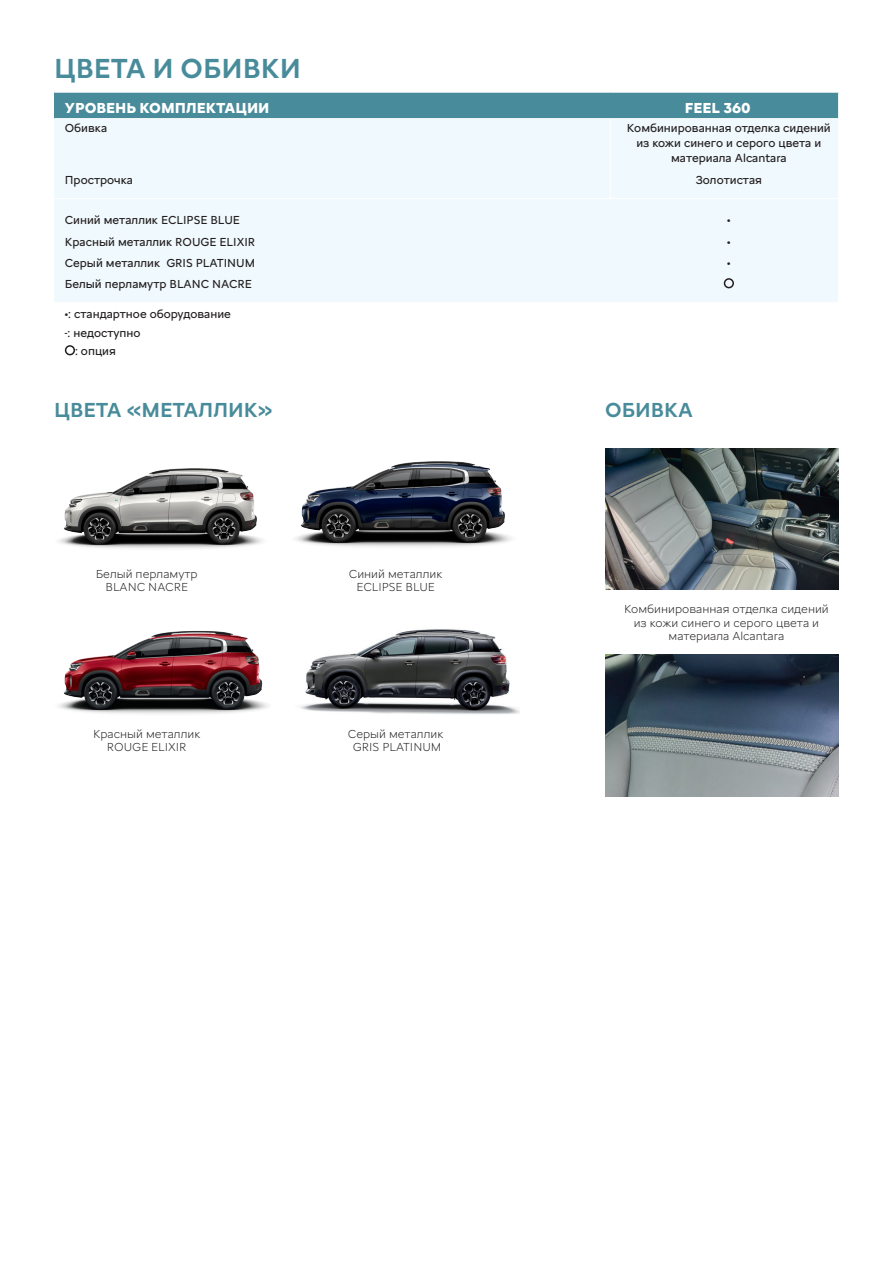
<style>
.page{position:relative;width:893px;height:1263px;background:#fff}
.page>*{position:absolute;margin:0;border:0;box-sizing:border-box;transform-origin:0 0}
.t1{font:500 28.5px "Citroen Type Cyrillic";color:#488b9a}
.t2{font:500 21px "Citroen Type Cyrillic";color:#488b9a}
.HL_Ocновной{font:700 15px "Citroen Type Cyrillic";color:#fff}
.HL_Ocновной-2{font:12px/15px "Citroen Type Cyrillic";color:#231f20;text-align:center}
.HL_Ocновной-3{font:300 12px/13.5px "Citroen Type Cyrillic";color:#231f20;text-align:center}
</style>
<div class="page">
<img style="left:300px;top:629px;width:219px;height:85px">
<div style="left:54px;top:92px;width:785px;height:27px;background:#488b9a"></div>
<div style="left:54px;top:119px;width:784px;height:183px;background:#f0f9fd"></div>
<svg style="left:838px;top:93px;width:1px;height:25px"></svg>
<hr style="left:610px;top:119px;width:1px;height:79px;background:#fff">
<hr style="left:611px;top:118px;width:228px;height:1px;background:#fff">
<hr style="left:54px;top:118px;width:557px;height:1px;background:#fff">
<hr style="left:54px;top:198px;width:557px;height:1px;background:#fff">
<hr style="left:611px;top:198px;width:228px;height:1px;background:#fff">
<hr style="left:54px;top:92px;width:557px;height:1px;background:#fff">
<hr style="left:611px;top:92px;width:228px;height:1px;background:#fff">
<div style="left:724px;top:278px;width:10px;height:10px;border:2px solid #231f20;border-radius:50%"></div>
<div style="left:65px;top:345px;width:10px;height:10px;border:2px solid #231f20;border-radius:50%"></div>
<img style="left:605px;top:448px;width:234px;height:142px">
<img style="left:605px;top:655px;width:234px;height:141px">
<img style="left:58px;top:631px;width:211px;height:83px">
<img style="left:58px;top:468px;width:204px;height:81px">
<img style="left:262px;top:461px;width:250px;height:86px">
<p class="t1" style="left:54px;top:46px;width:248px">ЦВЕТА И ОБИВКИ</p>
<p class="HL_Ocновной" style="left:65px;top:96px;width:206px">УРОВЕНЬ КОМПЛЕКТАЦИИ</p>
<p class="HL_Ocновной" style="left:685px;top:96px;width:67px">FEEL 360</p>
<p class="HL_Ocновной-2" style="left:65px;top:120px;width:44px">Обивка</p>
<p class="HL_Ocновной-2" style="left:627px;top:120px;width:205px">Комбинированная отделка сидений из кожи синего и серого цвета и материала Alcantara</p>
<p class="HL_Ocновной-2" style="left:696px;top:171px;width:68px">Золотистая</p>
<p class="HL_Ocновной-2" style="left:65px;top:172px;width:70px">Прострочка</p>
<p class="HL_Ocновной-2" style="left:65px;top:212px;width:177px">Синий металлик ECLIPSE BLUE</p>
<p class="HL_Ocновной-2" style="left:65px;top:233px;width:192px">Красный металлик ROUGE ELIXIR</p>
<p class="HL_Ocновной-2" style="left:65px;top:254px;width:192px">Серый металлик GRIS PLATINUM</p>
<p class="HL_Ocновной-2" style="left:65px;top:276px;width:189px">Белый перламутр BLANC NACRE</p>
<p class="HL_Ocновной-2" style="left:65px;top:305px;width:168px">•: стандартное оборудование</p>
<p class="HL_Ocновной-2" style="left:65px;top:324px;width:77px">-: недоступно</p>
<p class="HL_Ocновной-2" style="left:75px;top:343px;width:42px">: опция</p>
<p class="t2" style="left:54px;top:394px;width:220px">ЦВЕТА «МЕТАЛЛИК»</p>
<p class="t2" style="left:605px;top:394px;width:89px">ОБИВКА</p>
<p class="HL_Ocновной-2" style="left:727px;top:212px;width:5px">•</p>
<p class="HL_Ocновной-2" style="left:727px;top:233px;width:5px">•</p>
<p class="HL_Ocновной-2" style="left:727px;top:254px;width:5px">•</p>
<p class="HL_Ocновной-3" style="left:96px;top:566px;width:103px">Белый перламутр<br>BLANC NACRE</p>
<p class="HL_Ocновной-3" style="left:349px;top:566px;width:95px">Синий металлик<br>ECLIPSE BLUE</p>
<p class="HL_Ocновной-3" style="left:93px;top:726px;width:109px">Красный металлик<br>ROUGE ELIXIR</p>
<p class="HL_Ocновной-3" style="left:348px;top:726px;width:97px">Серый металлик</p>
<p class="HL_Ocновной-3" style="left:353px;top:739px;width:90px">GRIS PLATINUM</p>
<p class="HL_Ocновной-3" style="left:624px;top:601px;width:206px">Комбинированная отделка сидений из кожи синего и серого цвета и материала Alcantara</p>
</div>
